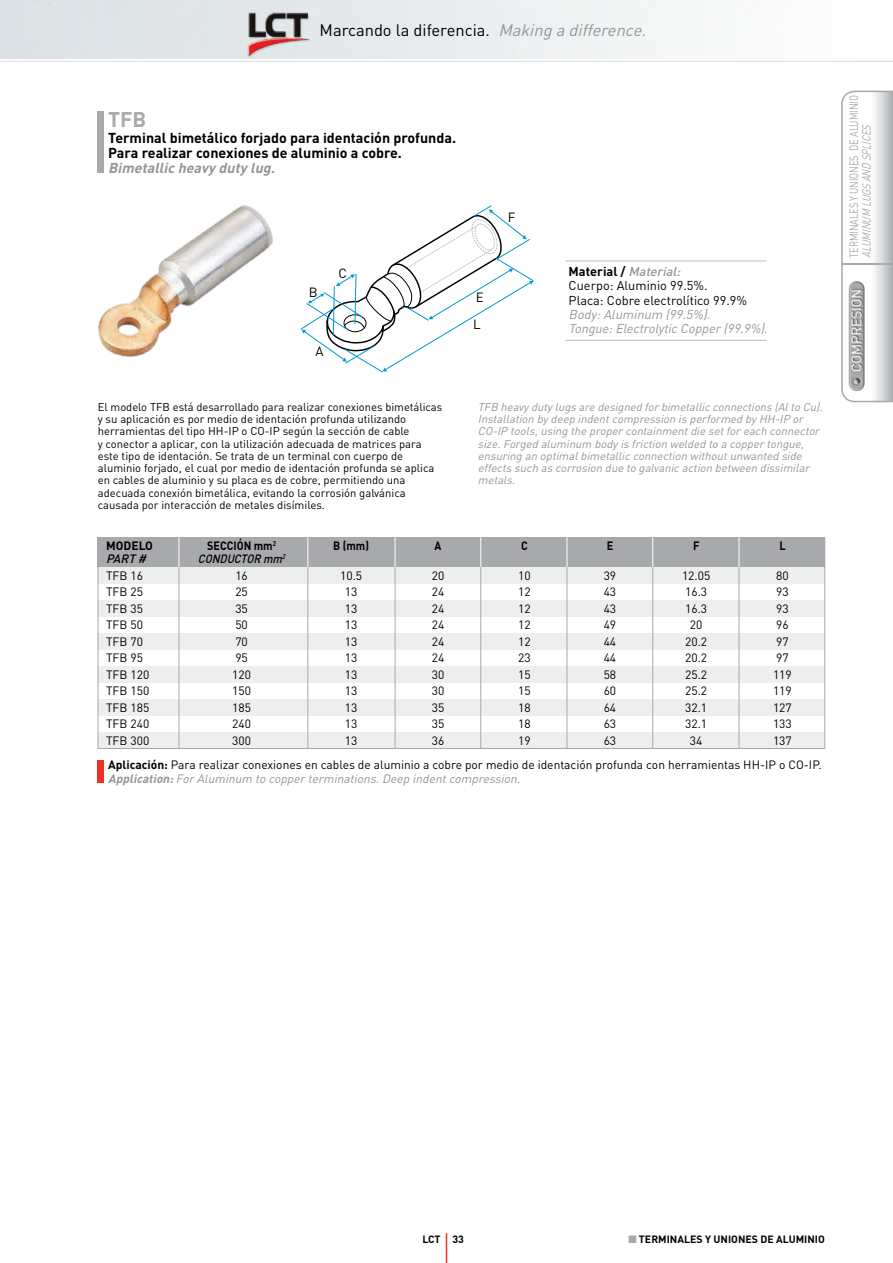
<style>
.page{position:relative;width:893px;height:1263px;background:#fff}
.page>*{position:absolute;margin:0;border:0;box-sizing:border-box;transform-origin:0 0}
.t1{font:700 21px "DIN";color:#a7a9ac}
.t2{font:16.5px "DIN";color:#000}
.t3{font:700 14.25px/15px "DIN";color:#000}
.t4{font:italic 700 14.25px "DIN";color:#939598}
.t5{font:13.2px "DIN";color:#000}
.t6{font:12.75px/14.2px "DIN";color:#000}
.t7{font:italic 12.75px/14.2px "DIN";color:#939598}
.t8{font:12px/16.5px "DIN";color:#000}
.t9{font:12px "DIN";letter-spacing:-.01em;color:#a7a9ac;scale:.77 1}
.t10{font:italic 12px "DIN";color:#a7a9ac;scale:.78 1}
.t11{font:italic 500 12px/12.8px "DIN";color:#000;text-align:center;scale:.9 1}
.t12{font:700 12px "DIN";color:#000;scale:.9 1}
.t13{font:700 12px "DIN";color:#000}
.t14{font:italic 500 12px "DIN";color:#000}
.t15{font:11.25px/12.3px "DIN";color:#000}
.t16{font:italic 11.25px/12.3px "DIN";color:#939598}
.t17{font:700 10.5px "DIN";color:#000}
.s1{font-style:italic;color:#939598}
.s2{font-weight:700}
.s3{font-weight:500;font-style:italic;color:#939598}
.s4{font-weight:700;font-style:normal}
.s5{font-weight:700;font-style:italic;color:#939598}
.s6{color:#a7a9ac}
</style>
<div class="page">
<hr style="left:0;top:61px;width:893px;height:1px;background:#dcddde">
<hr style="left:446px;top:1233px;width:1px;height:30px;background:#ee3124">
<img style="left:243px;top:7px;width:72px;height:51px">
<svg style="left:841px;top:91px;width:52px;height:311px"></svg>
<hr style="left:842px;top:263px;width:51px;height:1px;background:#a7a9ac">
<img style="left:844px;top:270px;width:29px;height:123px">
<div style="left:98px;top:111px;width:6px;height:62px;background:#a7a9ac"></div>
<hr style="left:566px;top:261px;width:200px;height:1px;background:#bcbec0">
<hr style="left:566px;top:340px;width:200px;height:1px;background:#bcbec0">
<img style="left:98px;top:205px;width:175px;height:152px">
<div style="left:98px;top:567px;width:727px;height:16px;background:#edeeee"></div>
<div style="left:98px;top:600px;width:727px;height:16px;background:#edeeee"></div>
<div style="left:98px;top:633px;width:727px;height:16px;background:#edeeee"></div>
<div style="left:98px;top:666px;width:727px;height:16px;background:#edeeee"></div>
<div style="left:98px;top:699px;width:727px;height:16px;background:#edeeee"></div>
<div style="left:98px;top:732px;width:727px;height:16px;background:#edeeee"></div>
<div style="left:98px;top:537px;width:727px;height:30px;background:#a7a9ac"></div>
<hr style="left:824px;top:537px;width:1px;height:211px;background:#a7a9ac">
<hr style="left:98px;top:537px;width:1px;height:211px;background:#a7a9ac">
<hr style="left:179px;top:537px;width:1px;height:211px;background:#a7a9ac">
<hr style="left:308px;top:537px;width:1px;height:211px;background:#a7a9ac">
<hr style="left:395px;top:537px;width:1px;height:211px;background:#a7a9ac">
<hr style="left:567px;top:537px;width:1px;height:211px;background:#a7a9ac">
<hr style="left:480px;top:537px;width:1px;height:211px;background:#a7a9ac">
<hr style="left:652px;top:537px;width:1px;height:211px;background:#a7a9ac">
<hr style="left:739px;top:537px;width:1px;height:211px;background:#a7a9ac">
<hr style="left:179px;top:537px;width:1px;height:30px;background:#fff">
<hr style="left:308px;top:537px;width:1px;height:30px;background:#fff">
<hr style="left:395px;top:537px;width:1px;height:30px;background:#fff">
<hr style="left:567px;top:537px;width:1px;height:30px;background:#fff">
<hr style="left:480px;top:537px;width:1px;height:30px;background:#fff">
<hr style="left:652px;top:537px;width:1px;height:30px;background:#fff">
<hr style="left:739px;top:537px;width:1px;height:30px;background:#fff">
<svg style="left:300px;top:205px;width:234px;height:167px"></svg>
<div style="left:98px;top:760px;width:6px;height:23px;background:#ee3124"></div>
<hr style="left:98px;top:748px;width:727px;height:1px;background:#a7a9ac">
<h2 class="t2" style="left:320px;top:20px;width:332px">Marcando la diferencia. <span class="s1">Making a difference.</span></h2>
<h1 class="t1" style="left:108px;top:105px;width:40px">TFB</h1>
<p class="t3" style="left:108px;top:130px;width:349px">Terminal bimetálico forjado para identación profunda.<br>Para realizar conexiones de aluminio a cobre.</p>
<p class="t4" style="left:108px;top:159px;width:172px">Bimetallicheavy duty lug.</p>
<p class="t5" style="left:309px;top:284px;width:10px">B</p>
<p class="t5" style="left:338px;top:265px;width:10px">C</p>
<p class="t5" style="left:316px;top:343px;width:10px">A</p>
<p class="t5" style="left:476px;top:289px;width:9px">E</p>
<p class="t5" style="left:473px;top:316px;width:9px">L</p>
<p class="t5" style="left:508px;top:209px;width:9px">F</p>
<p class="t6" style="left:569px;top:264px;width:180px"><span class="s2">M a t e ri a l /</span> <span class="s3">Material:<br></span>Cuerpo: Aluminio 99.5%.<br>Placa: Cobre electrolítico 99.9%</p>
<p class="t7" style="left:569px;top:307px;width:204px">Body:Aluminum (99.5%).<br>Tongue:Electrolytic Copper(99.9%).</p>
<p class="t15" style="left:98px;top:400px;width:346px">El modelo TFB está desarrollado para realizar conexiones bimetálicas y su aplicación es por medio de identación profunda utilizando herramientas del tipo HH-IP o CO-IP según la sección de cable<br>y conector a aplicar, con la utilización adecuada de matrices para este tipo de identación. Se trata de un terminal con cuerpo de aluminio forjado, el cual por medio de identación profunda se aplica en cables de aluminio y su placa es de cobre, permitiendo una adecuada conexión bimetálica, evitando la corrosión galvánica causada por interacción de metales disímiles.</p>
<p class="t16" style="left:478px;top:400px;width:349px">TFB heavydutylugs are designed forbimetallic connections (Alto Cu).<br>Installation bydeep indentcompression is performed byHH-IP or CO-IP tools,using the propercontainmentdie setforeach connector size.Forged aluminum bodyis friction welded to a coppertongue, ensuring an optimalbimetallic connection withoutunwanted side effects such as corrosion due to galvanic action between dissimilar metals.</p>
<p class="t13" style="left:106px;top:538px;width:48px">MODELO</p>
<p class="t14" style="left:106px;top:551px;width:45px">PART #</p>
<p class="t11" style="left:198px;top:539px;width:101px"><span class="s4">SECCIÓN mm</span><sup>2<br></sup>CONDUCTOR mm<sup>2</sup></p>
<p class="t12" style="left:333px;top:538px;width:41px">B (mm)</p>
<p class="t12" style="left:435px;top:538px;width:9px">A</p>
<p class="t12" style="left:521px;top:538px;width:9px">C</p>
<p class="t12" style="left:607px;top:538px;width:9px">E</p>
<p class="t12" style="left:693px;top:538px;width:9px">F</p>
<p class="t12" style="left:779px;top:538px;width:8px">L</p>
<p class="t8" style="left:106px;top:567px;width:45px">TFB 16<br>TFB 25<br>TFB 35<br>TFB 50<br>TFB 70<br>TFB 95<br>TFB 120<br>TFB 150<br>TFB 185<br>TFB 240<br>TFB 300</p>
<p class="t8" style="left:232px;top:567px;width:20px">16<br>25<br>35<br>50<br>70<br>95<br>120<br>150<br>185<br>240<br>300</p>
<p class="t8" style="left:340px;top:567px;width:24px;text-align:center">10.5<br>13<br>13<br>13<br>13<br>13<br>13<br>13<br>13<br>13<br>13</p>
<p class="t8" style="left:432px;top:567px;width:14px;text-align:justify">20<br>24<br>24<br>24<br>24<br>24<br>30<br>30<br>35<br>35<br>36</p>
<p class="t8" style="left:518px;top:567px;width:14px;text-align:justify">10<br>12<br>12<br>12<br>12<br>23<br>15<br>15<br>18<br>18<br>19</p>
<p class="t8" style="left:604px;top:567px;width:14px;text-align:justify">39<br>43<br>43<br>49<br>44<br>44<br>58<br>60<br>64<br>63<br>63</p>
<p class="t8" style="left:682px;top:567px;width:30px;text-align:center">12.05<br>16.3<br>16.3<br>20<br>20.2<br>20.2<br>25.2<br>25.2<br>32.1<br>32.1<br>34</p>
<p class="t8" style="left:773px;top:567px;width:20px">80<br>93<br>93<br>96<br>97<br>97<br>119<br>119<br>127<br>133<br>137</p>
<p class="t8" style="left:108px;top:758px;width:715px;line-height:13.5px"><span class="s2">Aplicación:</span> Para realizar conexiones en cables de aluminio a cobre por medio de identación profunda con herramientas HH-IP o CO-IP.<br><span class="s5">Application:</span><span class="s1">ForAluminum to copperterminations.Deep indentcompression.</span></p>
<p class="t9" style="left:846px;top:258px;width:212px;rotate:-90deg">TERMINALES Y UNIONES DE ALUMINIO</p>
<p class="t10" style="left:859px;top:258px;width:176px;rotate:-90deg">ALUMINUM LUGSANDSPLICES</p>
<p class="t17" style="left:422px;top:1232px;width:43px">LCT 33</p>
<p class="t17" style="left:628px;top:1232px;width:198px"><span class="s6">■</span> TERMINALES Y UNIONES DE ALUMINIO</p>
</div>
